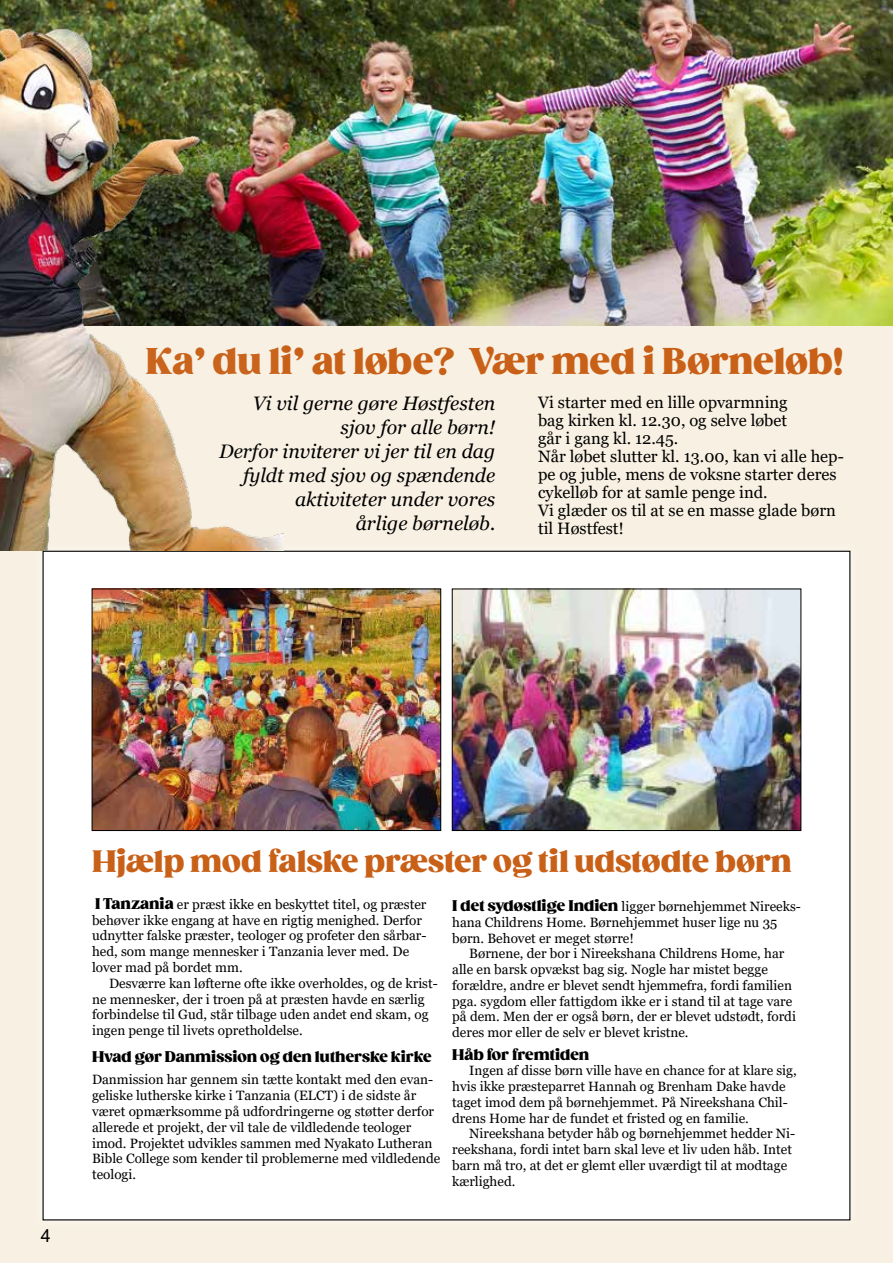
<style>
.page{position:relative;width:893px;height:1263px;background:#fff}
.page>*{position:absolute;margin:0;border:0;box-sizing:border-box;transform-origin:0 0}
.t1{font:800 36px "Gazpacho";color:#c96017}
.t2{font:800 30px "Gazpacho";color:#c96017}
.t3{font:italic 19.5px/24px "Georgia";color:#000;text-align:right}
.t4{font:18px "Arial";color:#000}
.t5{font:16.5px/18px "Georgia";color:#000}
.t6{font:800 15px "Gazpacho";color:#000}
.t7{font:13.5px/15.8px "Georgia";color:#000}
.s1{font-family:"Gazpacho";font-weight:800;font-size:15px}
</style>
<div class="page">
<div style="left:0;top:325px;width:893px;height:938px;background:#f8f1e3"></div>
<img style="left:0;top:0;width:893px;height:325px">
<div style="left:33px;top:541px;width:827px;height:689px;background:#fff;opacity:.75"></div>
<div style="left:43px;top:551px;width:807px;height:669px;background:#fff"></div>
<img style="left:94px;top:591px;width:345px;height:238px">
<div style="left:92px;top:589px;width:349px;height:242px;border:1px solid #000"></div>
<img style="left:454px;top:591px;width:345px;height:238px">
<div style="left:452px;top:589px;width:349px;height:242px;border:1px solid #000"></div>
<img style="left:0;top:11px;width:284px;height:540px">
<h1 class="t1" style="left:146px;top:339px;width:699px">Ka’ du li’ at løbe? Vær med i Børneløb!</h1>
<h3 class="t3" style="left:219px;top:392px;width:278px">Vi vil gerne gøre Høstfesten sjov for alle børn!<br>Derfor inviterer vi jer til en dag fyldt med sjov og spændende aktiviteter under vores<br>årlige børneløb.</h3>
<p class="t5" style="left:538px;top:394px;width:307px">Vi starter med en lille opvarmning<br>bag kirken kl. 12.30, og selve løbet<br>går i gang kl. 12.45.<br>Når løbet slutter kl. 13.00, kan vi alle hep&shy;pe og juble, mens de voksne starter deres cykelløb for at samle penge ind.<br>Vi glæder os til at se en masse glade børn til Høstfest!</p>
<h3 class="t4" style="left:41px;top:1223px;width:12px">4</h3>
<h2 class="t2" style="left:92px;top:843px;width:701px">Hjælp mod falske præster og til udstødte børn</h2>
<p class="t7" style="left:92px;top:897px;width:336px"><span class="s1">I Tanzania</span> er præst ikke en beskyttet titel, og præster behøver ikke engang at have en rigtig menighed. Derfor udnytter falske præster, teologer og profeter den sårbar&shy;hed, som mange mennesker i Tanzania lever med. De lover mad på bordet mm.</p>
<p class="t7" style="left:92px;top:975px;width:347px;text-indent:17px">Desværre kan løfterne ofte ikke overholdes, og de krist&shy;ne mennesker, der i troen på at præsten havde en særlig forbindelse til Gud, står tilbage uden andet end skam, og ingen penge til livets opretholdelse.</p>
<p class="t6" style="left:92px;top:1047px;width:341px">Hvad gør Danmission og den lutherske kirke</p>
<p class="t7" style="left:92px;top:1072px;width:350px">Danmission har gennem sin tætte kontakt med den evan&shy;geliske lutherske kirke i Tanzania (ELCT) i de sidste år været opmærksomme på udfordringerne og støtter derfor allerede et projekt, der vil tale de vildledende teologer imod. Projektet udvikles sammen med Nyakato Lutheran Bible College som kender til problemerne med vildledende teologi.</p>
<p class="t7" style="left:452px;top:899px;width:350px"><span class="s1">I det sydøstlige Indien</span> ligger børnehjemmet Nireeks&shy;hana Childrens Home. Børnehjemmet huser lige nu 35 børn. Behovet er meget større!</p>
<p class="t7" style="left:452px;top:946px;width:345px;text-indent:17px">Børnene, der bor i Nireekshana Childrens Home, har alle en barsk opvækst bag sig. Nogle har mistet begge forældre, andre er blevet sendt hjemmefra, fordi familien pga. sygdom eller fattigdom ikke er i stand til at tage vare på dem. Men der er også børn, der er blevet udstødt, fordi deres mor eller de selv er blevet kristne.</p>
<p class="t6" style="left:452px;top:1045px;width:139px">Håb for fremtiden</p>
<p class="t7" style="left:452px;top:1063px;width:346px;text-indent:17px">Ingen af disse børn ville have en chance for at klare sig, hvis ikke præsteparret Hannah og Brenham Dake havde taget imod dem på børnehjemmet. På Nireekshana Chil&shy;drens Home har de fundet et fristed og en familie.</p>
<p class="t7" style="left:452px;top:1126px;width:344px;text-indent:17px">Nireekshana betyder håb og børnehjemmet hedder Ni&shy;reekshana, fordi intet barn skal leve et liv uden håb. Intet barn må tro, at det er glemt eller uværdigt til at modtage kærlighed.</p>
</div>
